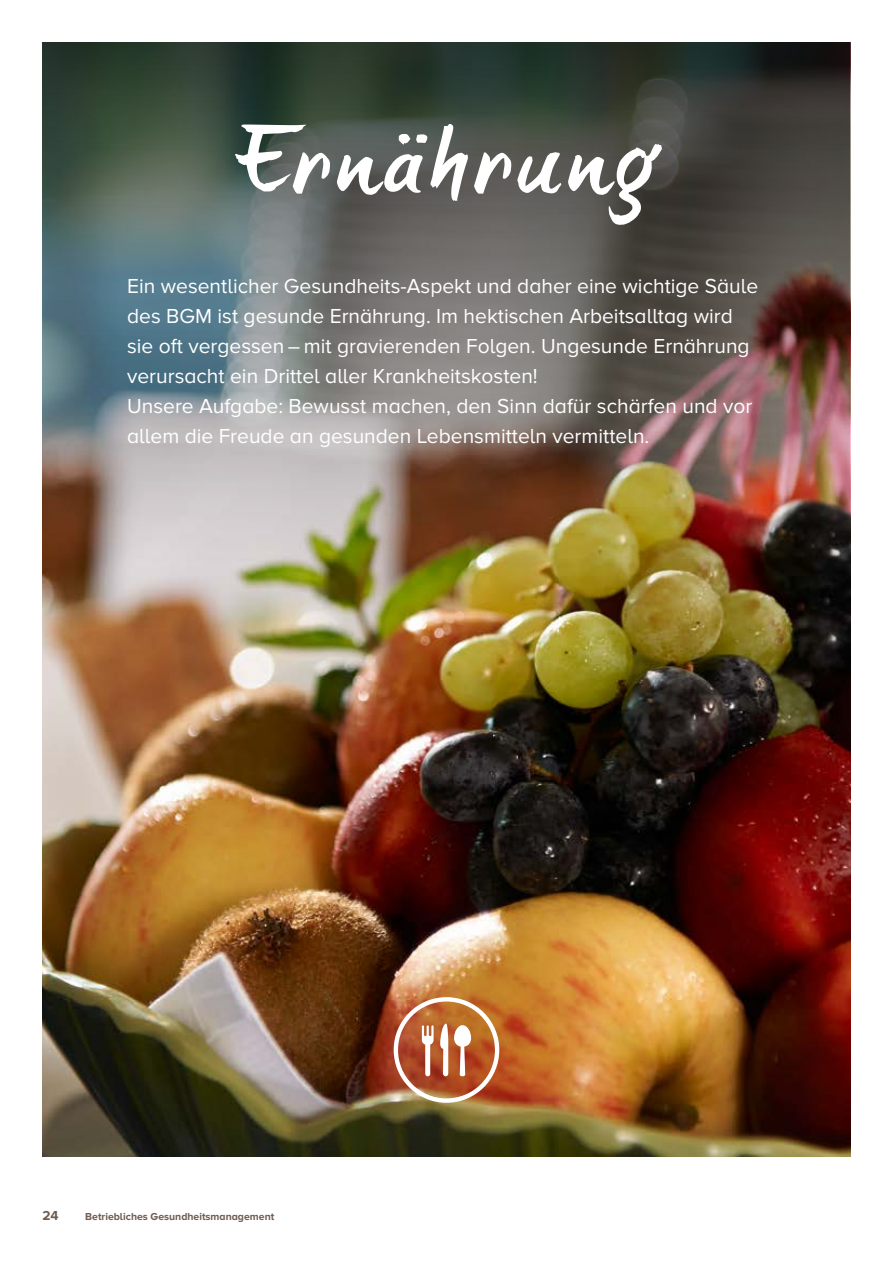
<style>
.page{position:relative;width:893px;height:1263px;background:#fff}
.page>*{position:absolute;margin:0;border:0;box-sizing:border-box;transform-origin:0 0}
.t1{font:90px "brush tip Terrence";letter-spacing:.035em;color:#fff}
.t2{font:21px/30px "Proxima Nova A";color:#fff}
.t3{font:700 13.5px "Proxima Nova A";color:#705c4f}
.t4{font:700 10.5px "Proxima Nova A";color:#705c4f}
</style>
<div class="page">
<img style="left:43px;top:756px;width:807px;height:401px">
<img style="left:43px;top:43px;width:807px;height:713px">
<div style="left:394px;top:997px;width:105px;height:106px;border:4px solid #fff;border-radius:50%"></div>
<svg style="left:422px;top:1025px;width:12px;height:51px"></svg>
<svg style="left:440px;top:1023px;width:8px;height:53px"></svg>
<svg style="left:454px;top:1025px;width:17px;height:51px"></svg>
<h1 class="t1" style="left:236px;top:106px;width:421px">Ernährung</h1>
<p class="t2" style="left:127px;top:272px;width:633px">Ein wesentlicher Gesundheits-Aspekt und daher eine wichtige Säule des BGM ist gesunde Ernährung. Im hektischen Arbeitsalltag wird sie oft vergessen – mit gravierenden Folgen. Ungesunde Ernährung verursacht ein Drittel aller Krankheitskosten!<br>Unsere Aufgabe: Bewusst machen, den Sinn dafür schärfen und vor allem die Freude an gesunden Lebensmitteln vermitteln.</p>
<p class="t3" style="left:43px;top:1208px;width:18px">24</p>
<p class="t4" style="left:85px;top:1211px;width:191px">Betriebliches Gesundheitsmanagement</p>
</div>
